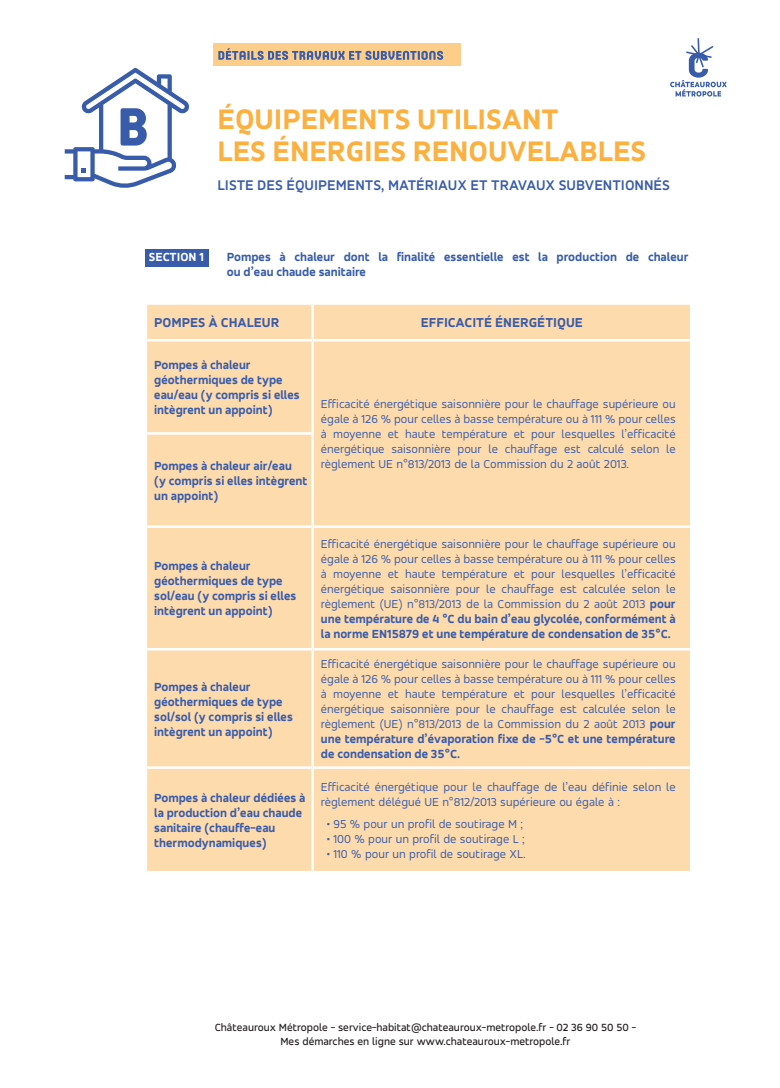
<style>
.page{position:relative;width:780px;height:1088px;background:#fff}
.page>*{position:absolute;margin:0;border:0;box-sizing:border-box;transform-origin:0 0}
.t1{font:800 30px/32.5px "Accord";color:#fbb03f}
.t2{font:700 15px "Accord";color:#385caa}
.t3{font:800 13.75px "Accord";color:#385caa}
.t4{font:12.5px/15px "Accord";color:#385caa;text-align:justify}
.t5{font:800 12.5px/15px "Accord";color:#385caa}
.t6{font:800 12.5px "Accord";color:#fff}
.t7{font:500 11.25px/13.5px "Accord";color:#231f20;text-align:center}
.s1{font-weight:800}
</style>
<div class="page">
<div style="left:145px;top:249px;width:63px;height:17px;background:#385caa"></div>
<div style="left:213px;top:43px;width:248px;height:23px;background:#fdcd8a"></div>
<svg style="left:218px;top:48px;width:225px;height:12px"></svg>
<svg style="left:65px;top:68px;width:124px;height:120px"></svg>
<div style="left:147px;top:305px;width:543px;height:566px;background:#fedbad"></div>
<hr style="left:311px;top:305px;width:3px;height:34px;background:#fff">
<hr style="left:311px;top:341px;width:3px;height:91px;background:#fff">
<hr style="left:311px;top:435px;width:3px;height:90px;background:#fff">
<hr style="left:311px;top:528px;width:3px;height:120px;background:#fff">
<hr style="left:311px;top:650px;width:3px;height:116px;background:#fff">
<hr style="left:311px;top:769px;width:3px;height:102px;background:#fff">
<hr style="left:147px;top:339px;width:165px;height:2px;background:#fff">
<hr style="left:312px;top:339px;width:378px;height:2px;background:#fff">
<hr style="left:147px;top:432px;width:167px;height:3px;background:#fff">
<hr style="left:147px;top:525px;width:165px;height:3px;background:#fff">
<hr style="left:312px;top:525px;width:378px;height:3px;background:#fff">
<hr style="left:147px;top:648px;width:165px;height:2px;background:#fff">
<hr style="left:312px;top:648px;width:378px;height:2px;background:#fff">
<hr style="left:147px;top:766px;width:165px;height:3px;background:#fff">
<hr style="left:312px;top:766px;width:378px;height:3px;background:#fff">
<svg style="left:670px;top:38px;width:56px;height:59px"></svg>
<h1 class="t1" style="left:217px;top:102px;width:430px">ÉQUIPEMENTS UTILISANT<br>LES ÉNERGIES RENOUVELABLES</h1>
<p class="t2" style="left:217px;top:176px;width:454px">LISTE DES ÉQUIPEMENTS, MATÉRIAUX ET TRAVAUX SUBVENTIONNÉS</p>
<p class="t6" style="left:149px;top:249px;width:57px">SECTION 1</p>
<p class="t5" style="left:227px;top:249px;width:463px">Pompes à chaleur dont la finalité essentielle est la production de chaleur ou d’eau chaude sanitaire</p>
<p class="t3" style="left:154px;top:314px;width:127px">POMPES À CHALEUR</p>
<p class="t3" style="left:421px;top:314px;width:164px">EFFICACITÉ ÉNERGÉTIQUE</p>
<p class="t5" style="left:154px;top:357px;width:147px">Pompes à chaleur géothermiques de type eau/eau (y compris si elles intègrent un appoint)</p>
<p class="t4" style="left:321px;top:396px;width:356px">Efficacité énergétique saisonnière pour le chauffage supérieure ou égale à 126 % pour celles à basse température ou à 111 % pour celles à moyenne et haute température et pour lesquelles l’efficacité énergétique saisonnière pour le chauffage est calculé selon le</p>
<p class="t5" style="left:154px;top:458px;width:139px">Pompes à chaleur air/eau</p>
<p class="t4" style="left:321px;top:456px;width:309px">règlement UE n°813/2013 de la Commission du 2 août 2013.</p>
<p class="t5" style="left:154px;top:473px;width:155px">(y compris si elles intègrent un appoint)</p>
<p class="t5" style="left:154px;top:558px;width:144px">Pompes à chaleur géothermiques de type sol/eau (y compris si elles intègrent un appoint)</p>
<p class="t5" style="left:154px;top:679px;width:140px">Pompes à chaleur géothermiques de type sol/sol (y compris si elles intègrent un appoint)</p>
<p class="t4" style="left:321px;top:536px;width:356px">Efficacité énergétique saisonnière pour le chauffage supérieure ou égale à 126 % pour celles à basse température ou à 111 % pour celles à moyenne et haute température et pour lesquelles l’efficacité énergétique saisonnière pour le chauffage est calculée selon le règlement (UE) n°813/2013 de la Commission du 2 août 2013 <span class="s1">pour une température de 4 °C du bain d’eau glycolée, conformément à la norme EN15879 et une température de condensation de 35°C.</span></p>
<p class="t4" style="left:321px;top:656px;width:356px">Efficacité énergétique saisonnière pour le chauffage supérieure ou égale à 126 % pour celles à basse température ou à 111 % pour celles à moyenne et haute température et pour lesquelles l’efficacité énergétique saisonnière pour le chauffage est calculée selon le règlement (UE) n°813/2013 de la Commission du 2 août 2013 <span class="s1">pour une température d’évaporation fixe de -5°C et une température de condensation de 35°C.</span></p>
<p class="t5" style="left:154px;top:790px;width:153px">Pompes à chaleur dédiées à la production d’eau chaude sanitaire (chauffe-eau thermodynamiques)</p>
<p class="t4" style="left:321px;top:779px;width:356px">Efficacité énergétique pour le chauffage de l’eau définie selon le règlement délégué UE n°812/2013 supérieure ou égale à :</p>
<p class="t4" style="left:327px;top:816px;width:198px">• 95 % pour un profil de soutirage M ;</p>
<p class="t4" style="left:327px;top:831px;width:199px">• 100 % pour un profil de soutirage L ;</p>
<p class="t4" style="left:327px;top:846px;width:200px">• 110 % pour un profil de soutirage XL.</p>
<p class="t7" style="left:215px;top:1020px;width:423px">Châteauroux Métropole - service-habitat@chateauroux-metropole.fr - 02 36 90 50 50 -<br>Mes démarches en ligne sur www.chateauroux-metropole.fr</p>
</div>
